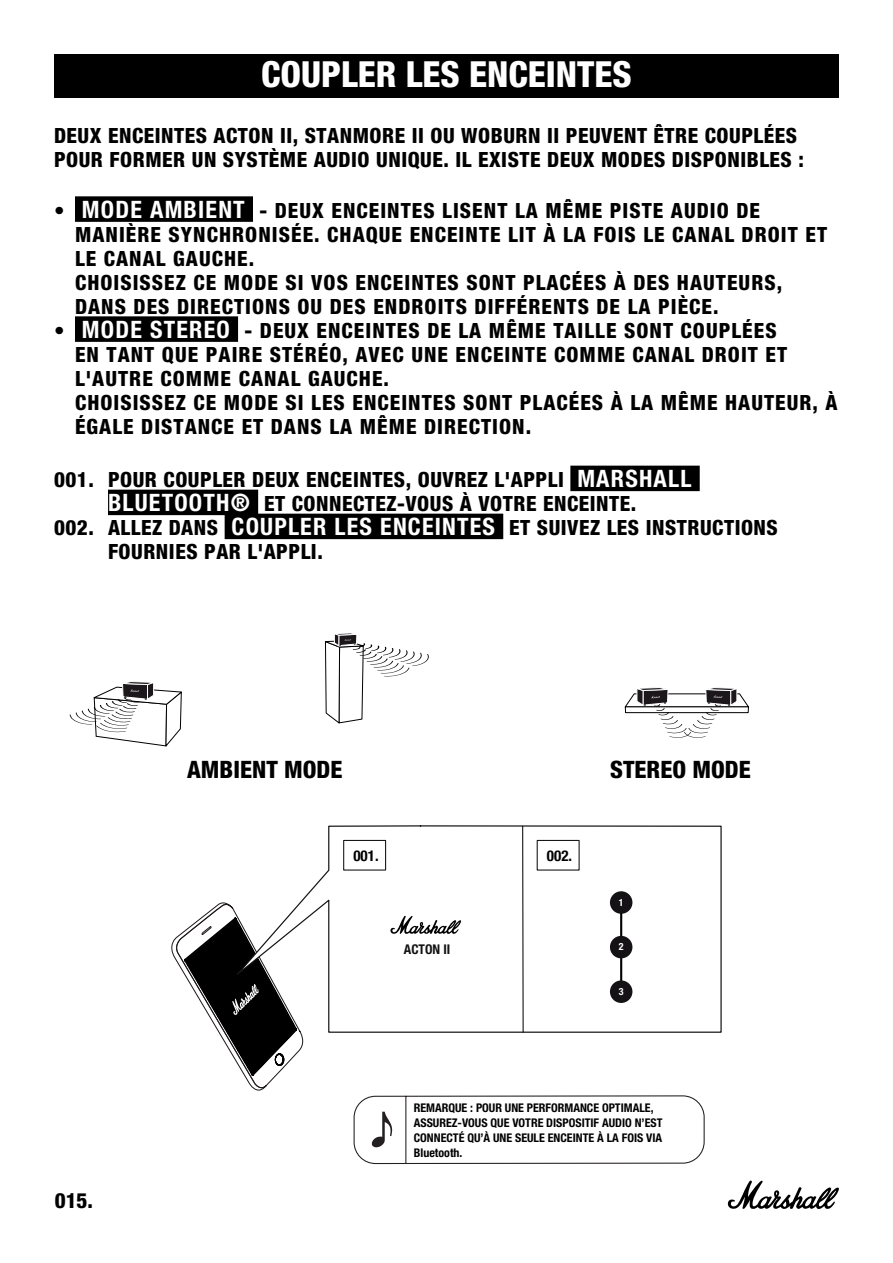
<style>
.page{position:relative;width:893px;height:1263px;background:#fff}
.page>*{position:absolute;margin:0;border:0;box-sizing:border-box;transform-origin:0 0}
.t1{font:800 condensed 36px "Helvetica Neue LT Pro";color:#fff}
.t2{font:800 condensed 24px "Helvetica Neue LT Std";color:#000}
.t3{font:800 condensed 21px/24px "Helvetica Neue LT Pro";letter-spacing:.05em;color:#000}
.t4{font:800 condensed 21px/24px "Helvetica Neue LT Pro";letter-spacing:.025em;color:#000}
.t5{font:800 condensed 21px "Helvetica Neue LT Std";color:#000}
.t6{font:700 condensed 15px "Helvetica Neue";color:#000}
.t7{font:700 condensed 13.5px "Helvetica Neue LT Std";color:#141214}
.t8{font:700 condensed 12px/15px "Helvetica Neue LT Std";color:#000}
.t9{font:700 condensed 9.9px "Helvetica Neue LT Std";color:#fff}
.s1{font-family:"Helvetica Neue LT Std";font-weight:700;font-size:24px;color:#fff}
.s2{font-family:"Helvetica Neue LT Std"}
</style>
<div class="page">
<svg style="left:727px;top:1180px;width:112px;height:29px"></svg>
<div style="left:54px;top:54px;width:785px;height:44px;background:#000"></div>
<div style="left:75px;top:196px;width:178px;height:26px;background:#000"></div>
<div style="left:75px;top:316px;width:163px;height:26px;background:#000"></div>
<div style="left:570px;top:466px;width:130px;height:25px;background:#000"></div>
<div style="left:108px;top:490px;width:150px;height:25px;background:#000"></div>
<div style="left:225px;top:514px;width:278px;height:25px;background:#000"></div>
<svg style="left:353px;top:1095px;width:352px;height:69px"></svg>
<svg style="left:325px;top:633px;width:104px;height:91px"></svg>
<svg style="left:70px;top:681px;width:112px;height:66px"></svg>
<svg style="left:625px;top:687px;width:124px;height:51px"></svg>
<svg style="left:171px;top:902px;width:133px;height:189px"></svg>
<svg style="left:227px;top:825px;width:495px;height:208px"></svg>
<div style="left:343px;top:840px;width:43px;height:30px;border:1px solid #141214"></div>
<hr style="left:522px;top:826px;width:2px;height:206px;background:#000">
<div style="left:537px;top:840px;width:43px;height:30px;border:1px solid #141214"></div>
<svg style="left:389px;top:915px;width:72px;height:20px"></svg>
<div style="left:610px;top:891px;width:22px;height:23px;background:#141214;border-radius:50%"></div>
<hr style="left:620px;top:914px;width:2px;height:81px;background:#000">
<div style="left:610px;top:936px;width:22px;height:22px;background:#141214;border-radius:50%"></div>
<div style="left:610px;top:980px;width:22px;height:23px;background:#141214;border-radius:50%"></div>
<h1 class="t1" style="left:261px;top:52px;width:372px">COUPLER LES ENCEINTES</h1>
<p class="t4" style="left:54px;top:123px;width:751px">DEUX ENCEINTES ACTON II, STANMORE II OU WOBURN II PEUVENT ÊTRE COUPLÉES<br>POUR FORMER UN SYSTÈME AUDIO UNIQUE. IL EXISTE DEUX MODES DISPONIBLES :</p>
<p class="t3" style="left:75px;top:198px;width:754px;text-indent:-21px">• <span class="s1">MODE AMBIENT</span> - DEUX ENCEINTES LISENT LA MÊME PISTE AUDIO DE MANIÈRE SYNCHRONISÉE. CHAQUE ENCEINTE LIT À LA FOIS LE CANAL DROIT ET LE CANAL GAUCHE.<br>CHOISISSEZ CE MODE SI VOS ENCEINTES SONT PLACÉES À DES HAUTEURS, DANS DES DIRECTIONS OU DES ENDROITS DIFFÉRENTS DE LA PIÈCE.</p>
<p class="t3" style="left:75px;top:318px;width:764px;text-indent:-21px">• <span class="s1">MODE STEREO</span> - DEUX ENCEINTES DE LA MÊME TAILLE SONT COUPLÉES<br>EN TANT QUE PAIRE STÉRÉO, AVEC UNE ENCEINTE COMME CANAL DROIT ET L'AUTRE COMME CANAL GAUCHE.<br>CHOISISSEZ CE MODE SI LES ENCEINTES SONT PLACÉES À LA MÊME HAUTEUR, À ÉGALE DISTANCE ET DANS LA MÊME DIRECTION.</p>
<p class="t4" style="left:54px;top:467px;width:639px"><span class="s2">001.</span> POUR COUPLER DEUX ENCEINTES, OUVREZ L'APPLI <span class="s1">MARSHALL</span></p>
<p class="t4" style="left:108px;top:491px;width:530px"><span class="s1">BLUETOOTH®</span> ET CONNECTEZ-VOUS À VOTRE ENCEINTE.</p>
<p class="t4" style="left:54px;top:515px;width:725px"><span class="s2">002.</span> ALLEZ DANS <span class="s1">COUPLER LES ENCEINTES</span> ET SUIVEZ LES INSTRUCTIONS</p>
<p class="t4" style="left:108px;top:539px;width:216px">FOURNIES PAR L'APPLI.</p>
<p class="t2" style="left:187px;top:755px;width:157px">AMBIENT MODE</p>
<p class="t2" style="left:610px;top:755px;width:142px">STEREO MODE</p>
<p class="t6" style="left:353px;top:843px;width:27px">001.</p>
<p class="t6" style="left:547px;top:843px;width:27px">002.</p>
<p class="t7" style="left:404px;top:941px;width:48px">ACTON II</p>
<p class="t9" style="left:619px;top:896px;width:6px">1</p>
<p class="t9" style="left:619px;top:941px;width:6px">2</p>
<p class="t9" style="left:619px;top:985px;width:6px">3</p>
<p class="t5" style="left:55px;top:1187px;width:40px">015.</p>
<p class="t8" style="left:414px;top:1100px;width:250px">REMARQUE : POUR UNE PERFORMANCE OPTIMALE, ASSUREZ-VOUS QUE VOTRE DISPOSITIF AUDIO N’EST CONNECTÉ QU’À UNE SEULE ENCEINTE À LA FOIS VIA Bluetooth.</p>
</div>
